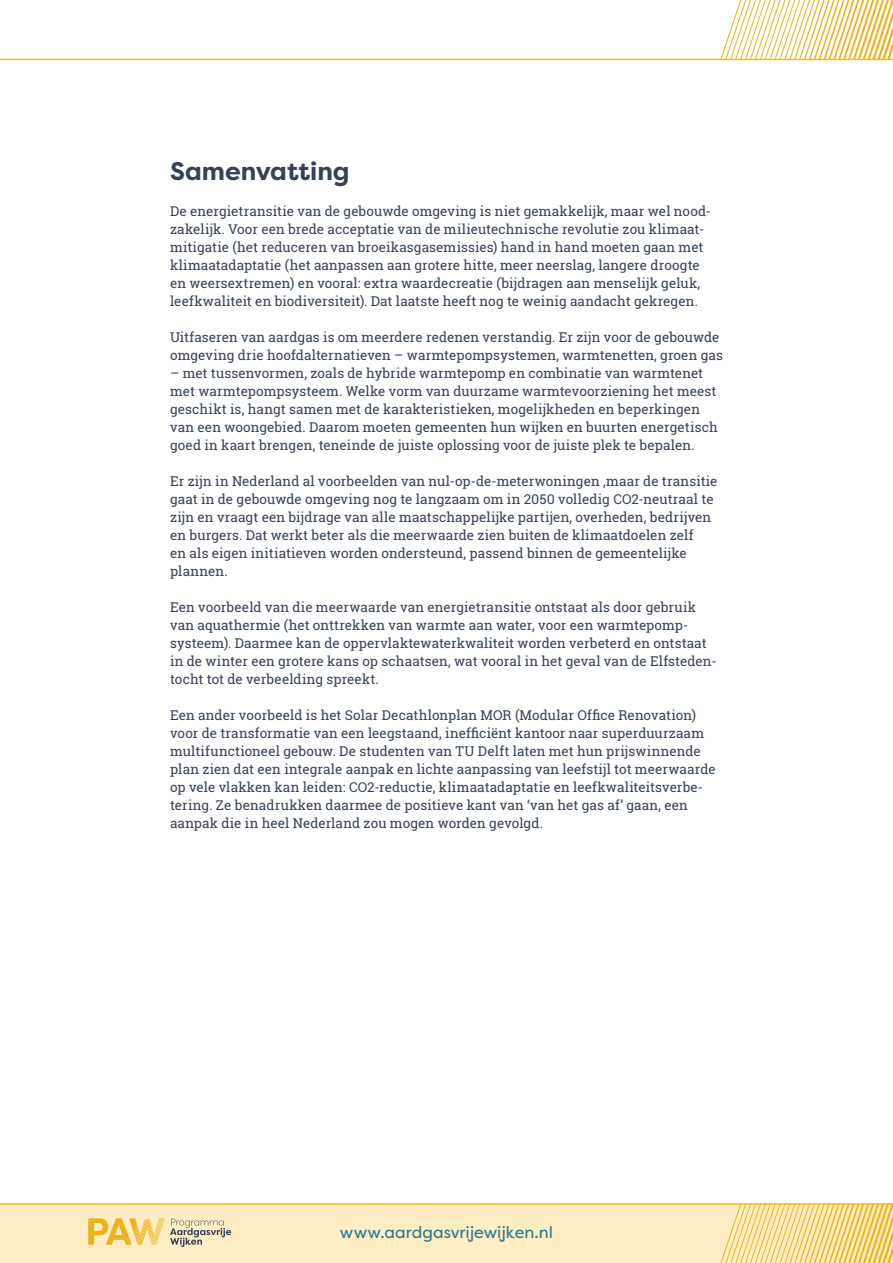
<style>
.page{position:relative;width:893px;height:1263px;background:#fff}
.page>*{position:absolute;margin:0;border:0;box-sizing:border-box;transform-origin:0 0}
.t1{font:700 25.5px "Filson Pro";color:#344258}
.t2{font:16.5px "Filson Pro";letter-spacing:-.005em;color:#2e7893}
.t3{font:13.5px/18px "Roboto Slab";letter-spacing:.01em;color:#344258}
</style>
<div class="page">
<div style="left:0;top:1204px;width:893px;height:59px;background:#ffeec4"></div>
<svg style="left:720px;top:1205px;width:173px;height:58px"></svg>
<hr style="left:0;top:1203px;width:893px;height:2px;background:#faba17">
<svg style="left:715px;top:0;width:178px;height:59px"></svg>
<hr style="left:0;top:59px;width:893px;height:1px;background:#faba17">
<svg style="left:88px;top:1218px;width:143px;height:29px"></svg>
<h1 class="t1" style="left:170px;top:155px;width:181px">Samenvatting</h1>
<p class="t3" style="left:170px;top:202px;width:543px">De energietransitie van de gebouwde omgeving is niet gemakkelijk, maar wel nood&shy;zakelijk. Voor een brede acceptatie van de milieutechnische revolutie zou klimaat&shy;mitigatie (het reduceren van broeikasgasemissies) hand in hand moeten gaan met klimaatadaptatie (het aanpassen aan grotere hitte, meer neerslag, langere droogte en weersextremen) en vooral: extra waardecreatie (bijdragen aan menselijk geluk, leefkwaliteit en biodiversiteit). Dat laatste heeft nog te weinig aandacht gekregen.</p>
<p class="t3" style="left:170px;top:328px;width:554px">Uitfaseren van aardgas is om meerdere redenen verstandig. Er zijn voor de gebouwde omgeving drie hoofdalternatieven – warmtepompsystemen, warmtenetten, groen gas</p>
<p class="t3" style="left:170px;top:364px;width:549px">– met tussenvormen, zoals de hybride warmtepomp en combinatie van warmtenet met warmtepompsysteem. Welke vorm van duurzame warmtevoorziening het meest geschikt is, hangt samen met de karakteristieken, mogelijkheden en beperkingen van een woongebied. Daarom moeten gemeenten hun wijken en buurten energetisch goed in kaart brengen, teneinde de juiste oplossing voor de juiste plek te bepalen.</p>
<p class="t3" style="left:170px;top:472px;width:549px">Er zijn in Nederland al voorbeelden van nul-op-de-meterwoningen ,maar de transitie gaat in de gebouwde omgeving nog te langzaam om in 2050 volledig CO2-neutraal te zijn en vraagt een bijdrage van alle maatschappelijke partijen, overheden, bedrijven en burgers. Dat werkt beter als die meerwaarde zien buiten de klimaatdoelen zelf<br>en als eigen initiatieven worden ondersteund, passend binnen de gemeentelijke plannen.</p>
<p class="t3" style="left:170px;top:598px;width:548px">Een voorbeeld van die meerwaarde van energietransitie ontstaat als door gebruik van aquathermie (het onttrekken van warmte aan water, voor een warmtepomp&shy;systeem). Daarmee kan de oppervlaktewaterkwaliteit worden verbeterd en ontstaat in de winter een grotere kans op schaatsen, wat vooral in het geval van de Elfsteden&shy;tocht tot de verbeelding spreekt.</p>
<p class="t3" style="left:170px;top:706px;width:547px">Een ander voorbeeld is het Solar Decathlonplan MOR (Modular Office Renovation) voor de transformatie van een leegstaand, inefficiënt kantoor naar superduurzaam multifunctioneel gebouw. De studenten van TU Delft laten met hun prijswinnende plan zien dat een integrale aanpak en lichte aanpassing van leefstijl tot meerwaarde op vele vlakken kan leiden: CO2-reductie, klimaatadaptatie en leefkwaliteitsverbe&shy;tering. Ze benadrukken daarmee de positieve kant van ‘van het gas af’ gaan, een aanpak die in heel Nederland zou mogen worden gevolgd.</p>
<p class="t2" style="left:340px;top:1221px;width:215px">www.aardgasvrijewijken.nl</p>
</div>
